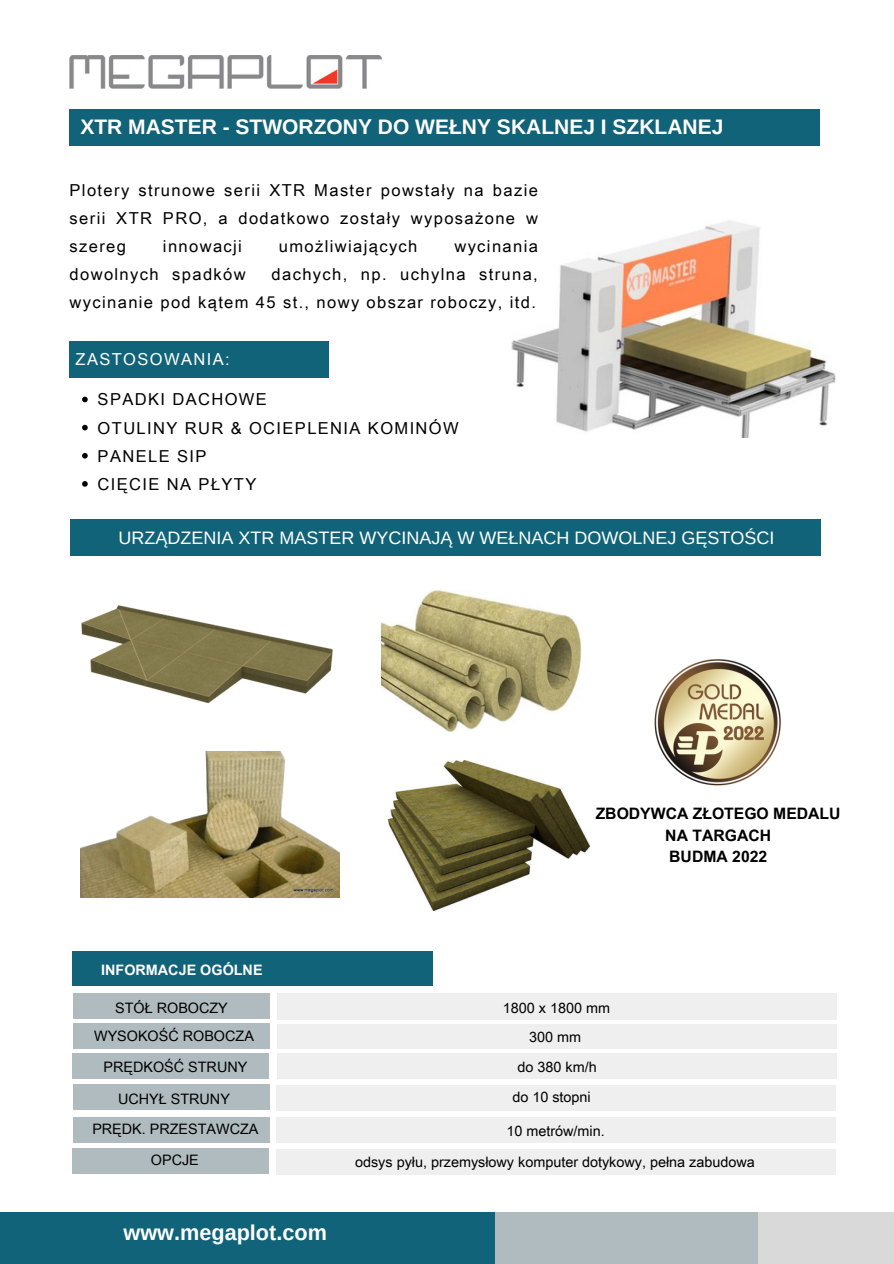
<style>
.page{position:relative;width:894px;height:1264px;background:#fff}
.page>*{position:absolute;margin:0;border:0;box-sizing:border-box;transform-origin:0 0}
.t1{font:700 21.6px "Arimo";color:#fff}
.t2{font:700 21px "Arimo";color:#fff}
.t3{font:18px "Arimo";color:#fff}
.t4{font:16.5px/28.2px "Arial Unicode MS";letter-spacing:.085em;color:#000;text-align:justify}
.t5{font:16.5px "Arial Unicode MS";letter-spacing:.085em;color:#fff}
.t6{font:700 15.75px/21.3px "Arial Unicode MS";color:#000;text-align:center}
.t7{font:14.4px "Arial Unicode MS";color:#000}
.t8{font:700 14.4px "Arial Unicode MS";color:#fff}
</style>
<div class="page">
<div style="left:69px;top:109px;width:750px;height:37px;background:#106378"></div>
<img style="left:69px;top:55px;width:312px;height:34px">
<div style="left:0;top:1212px;width:495px;height:51px;background:#106378"></div>
<div style="left:495px;top:1212px;width:263px;height:51px;background:#b0bbbf"></div>
<div style="left:758px;top:1212px;width:135px;height:51px;background:#d9d9d9"></div>
<img style="left:511px;top:220px;width:325px;height:218px">
<img style="left:654px;top:659px;width:127px;height:127px">
<img style="left:81px;top:605px;width:252px;height:99px">
<img style="left:381px;top:590px;width:201px;height:141px">
<img style="left:80px;top:751px;width:259px;height:146px">
<div style="left:69px;top:341px;width:259px;height:37px;background:#106378"></div>
<div style="left:70px;top:519px;width:750px;height:36px;background:#106378"></div>
<div style="left:73px;top:950px;width:359px;height:35px;background:#106378"></div>
<div style="left:73px;top:993px;width:197px;height:25px;background:#b0bbbf"></div>
<div style="left:277px;top:993px;width:559px;height:26px;background:#efefef"></div>
<div style="left:277px;top:1024px;width:559px;height:24px;background:#efefef"></div>
<div style="left:276px;top:1117px;width:560px;height:25px;background:#efefef"></div>
<div style="left:73px;top:1023px;width:197px;height:26px;background:#b0bbbf"></div>
<div style="left:73px;top:1053px;width:196px;height:26px;background:#b0bbbf"></div>
<div style="left:277px;top:1053px;width:559px;height:25px;background:#efefef"></div>
<div style="left:73px;top:1084px;width:196px;height:26px;background:#b0bbbf"></div>
<div style="left:276px;top:1085px;width:560px;height:25px;background:#efefef"></div>
<div style="left:73px;top:1117px;width:197px;height:25px;background:#b0bbbf"></div>
<div style="left:276px;top:1148px;width:559px;height:26px;background:#efefef"></div>
<div style="left:73px;top:1148px;width:196px;height:26px;background:#b0bbbf"></div>
<img style="left:388px;top:760px;width:201px;height:150px">
<svg style="left:82px;top:396px;width:6px;height:6px"></svg>
<svg style="left:82px;top:425px;width:6px;height:5px"></svg>
<svg style="left:82px;top:453px;width:6px;height:5px"></svg>
<svg style="left:82px;top:481px;width:6px;height:5px"></svg>
<p class="t2" style="left:80px;top:115px;width:644px">XTR MASTER - STWORZONY DO WEŁNY SKALNEJ I SZKLANEJ</p>
<p class="t4" style="left:70px;top:175px;width:469px">Plotery strunowe serii XTR Master powstały na bazie serii XTR PRO, a dodatkowo zostały wyposażone w szereg</p>
<p class="t4" style="left:163px;top:231px;width:80px">innowacji</p>
<p class="t4" style="left:279px;top:231px;width:140px">umożliwiających</p>
<p class="t4" style="left:454px;top:231px;width:85px">wycinania</p>
<p class="t4" style="left:70px;top:260px;width:177px">dowolnych spadków</p>
<p class="t4" style="left:70px;top:260px;width:469px;text-align:right">dachych, np. uchylna struna,<br>wycinanie pod kątem 45 st., nowy obszar roboczy, itd.</p>
<p class="t5" style="left:75px;top:347px;width:156px">ZASTOSOWANIA:</p>
<p class="t4" style="left:98px;top:385px;width:171px">SPADKI DACHOWE</p>
<h3 class="t4" style="left:98px;top:413px;width:362px">OTULINY RUR &amp; OCIEPLENIA KOMINÓW</h3>
<p class="t4" style="left:98px;top:441px;width:110px">PANELE SIP</p>
<p class="t4" style="left:98px;top:469px;width:160px">CIĘCIE NA PŁYTY</p>
<p class="t3" style="left:118px;top:527px;width:657px">URZĄDZENIA XTR MASTER WYCINAJĄ W WEŁNACH DOWOLNEJ GĘSTOŚCI</p>
<p class="t6" style="left:595px;top:802px;width:246px">ZBODYWCA ZŁOTEGO MEDALU<br>NA TARGACH<br>BUDMA 2022</p>
<p class="t8" style="left:101px;top:959px;width:163px">INFORMACJE OGÓLNE</p>
<p class="t7" style="left:115px;top:997px;width:114px">STÓŁ ROBOCZY</p>
<h5 class="t7" style="left:503px;top:997px;width:109px">1800 x 1800 mm</h5>
<h5 class="t7" style="left:529px;top:1026px;width:53px">300 mm</h5>
<h5 class="t7" style="left:94px;top:1025px;width:161px">WYSOKOŚĆ ROBOCZA</h5>
<p class="t7" style="left:103px;top:1057px;width:145px">PRĘDKOŚĆ STRUNY</p>
<h5 class="t7" style="left:517px;top:1056px;width:81px">do 380 km/h</h5>
<h5 class="t7" style="left:118px;top:1088px;width:113px">UCHYŁ STRUNY</h5>
<h5 class="t7" style="left:512px;top:1086px;width:80px">do 10 stopni</h5>
<h6 class="t7" style="left:92px;top:1118px;width:168px">PRĘDK. PRZESTAWCZA</h6>
<h6 class="t7" style="left:151px;top:1149px;width:49px">OPCJE</h6>
<p class="t7" style="left:355px;top:1151px;width:401px">odsys pyłu, przemysłowy komputer dotykowy, pełna zabudowa</p>
<h5 class="t7" style="left:506px;top:1120px;width:100px">10 metrów/min.</h5>
<h6 class="t1" style="left:124px;top:1220px;width:205px">www.megaplot.com</h6>
</div>
